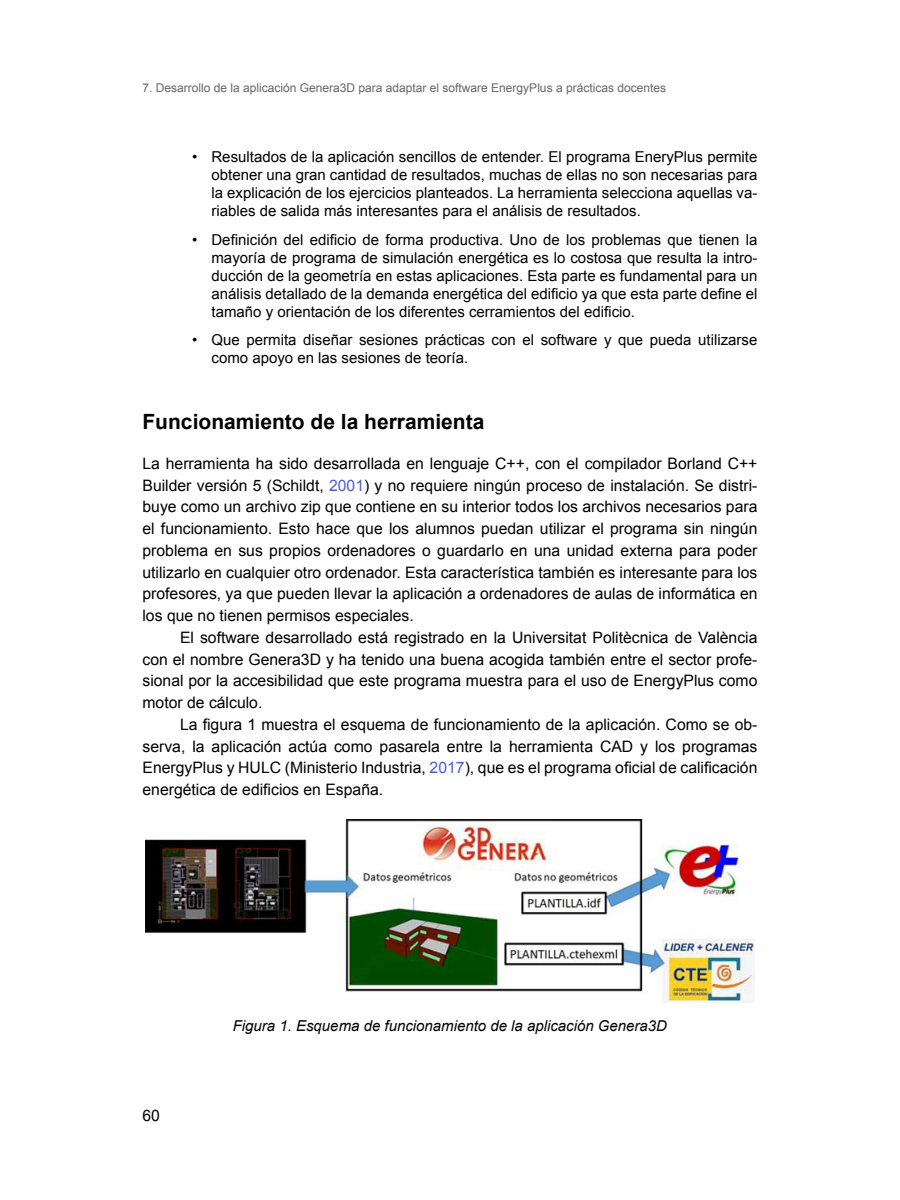
<style>
.page{position:relative;width:900px;height:1200px;background:#fff}
.page>*{position:absolute;margin:0;border:0;box-sizing:border-box;transform-origin:0 0}
.t1{font:700 21px "Arial";color:#000}
.t2{font:15.75px/21.8px "Arial";color:#000;text-align:justify}
.t3{font:15px/18px "Arial";color:#000;text-align:justify}
.t4{font:italic 15px "Arial";color:#000}
.t5{font:12px "Arial";color:#666}
.s1{color:#4f5cd6}
</style>
<div class="page">
<img style="left:146px;top:819px;width:608px;height:184px">
<p class="t5" style="left:142px;top:79px;width:525px">7. Desarrollo de la aplicación Genera3D para adaptar el software EnergyPlus a prácticas docentes</p>
<p class="t3" style="left:212px;top:148px;width:547px;text-indent:-20px">• Resultados de la aplicación sencillos de entender. El programa EneryPlus permite obtener una gran cantidad de resultados, muchas de ellas no son necesarias para la explicación de los ejercicios planteados. La herramienta selecciona aquellas va&shy;riables de salida más interesantes para el análisis de resultados.</p>
<p class="t3" style="left:212px;top:231px;width:547px;text-indent:-20px">• Definición del edificio de forma productiva. Uno de los problemas que tienen la mayoría de programa de simulación energética es lo costosa que resulta la intro&shy;ducción de la geometría en estas aplicaciones. Esta parte es fundamental para un análisis detallado de la demanda energética del edificio ya que esta parte define el tamaño y orientación de los diferentes cerramientos del edificio.</p>
<p class="t3" style="left:212px;top:331px;width:547px;text-indent:-20px">• Que permita diseñar sesiones prácticas con el software y que pueda utilizarse como apoyo en las sesiones de teoría.</p>
<h1 class="t1" style="left:142px;top:407px;width:343px">Funcionamiento de la herramienta</h1>
<p class="t2" style="left:142px;top:452px;width:617px">La herramienta ha sido desarrollada en lenguaje C++, con el compilador Borland C++ Builder versión 5 (Schildt, <span class="s1">2001</span>) y no requiere ningún proceso de instalación. Se distri&shy;buye como un archivo zip que contiene en su interior todos los archivos necesarios para el funcionamiento. Esto hace que los alumnos puedan utilizar el programa sin ningún problema en sus propios ordenadores o guardarlo en una unidad externa para poder utilizarlo en cualquier otro ordenador. Esta característica también es interesante para los profesores, ya que pueden llevar la aplicación a ordenadores de aulas de informática en los que no tienen permisos especiales.</p>
<p class="t2" style="left:142px;top:626px;width:617px;text-indent:38px">El software desarrollado está registrado en la Universitat Politècnica de València con el nombre Genera3D y ha tenido una buena acogida también entre el sector profe&shy;sional por la accesibilidad que este programa muestra para el uso de EnergyPlus como motor de cálculo.</p>
<p class="t2" style="left:142px;top:713px;width:617px;text-indent:38px">La figura 1 muestra el esquema de funcionamiento de la aplicación. Como se ob&shy;serva, la aplicación actúa como pasarela entre la herramienta CAD y los programas EnergyPlus y HULC (Ministerio Industria, <span class="s1">2017</span>), que es el programa oficial de calificación energética de edificios en España.</p>
<p class="t2" style="left:142px;top:1105px;width:19px">60</p>
<p class="t4" style="left:233px;top:1016px;width:436px">Figura 1. Esquema de funcionamiento de la aplicación Genera3D</p>
</div>
